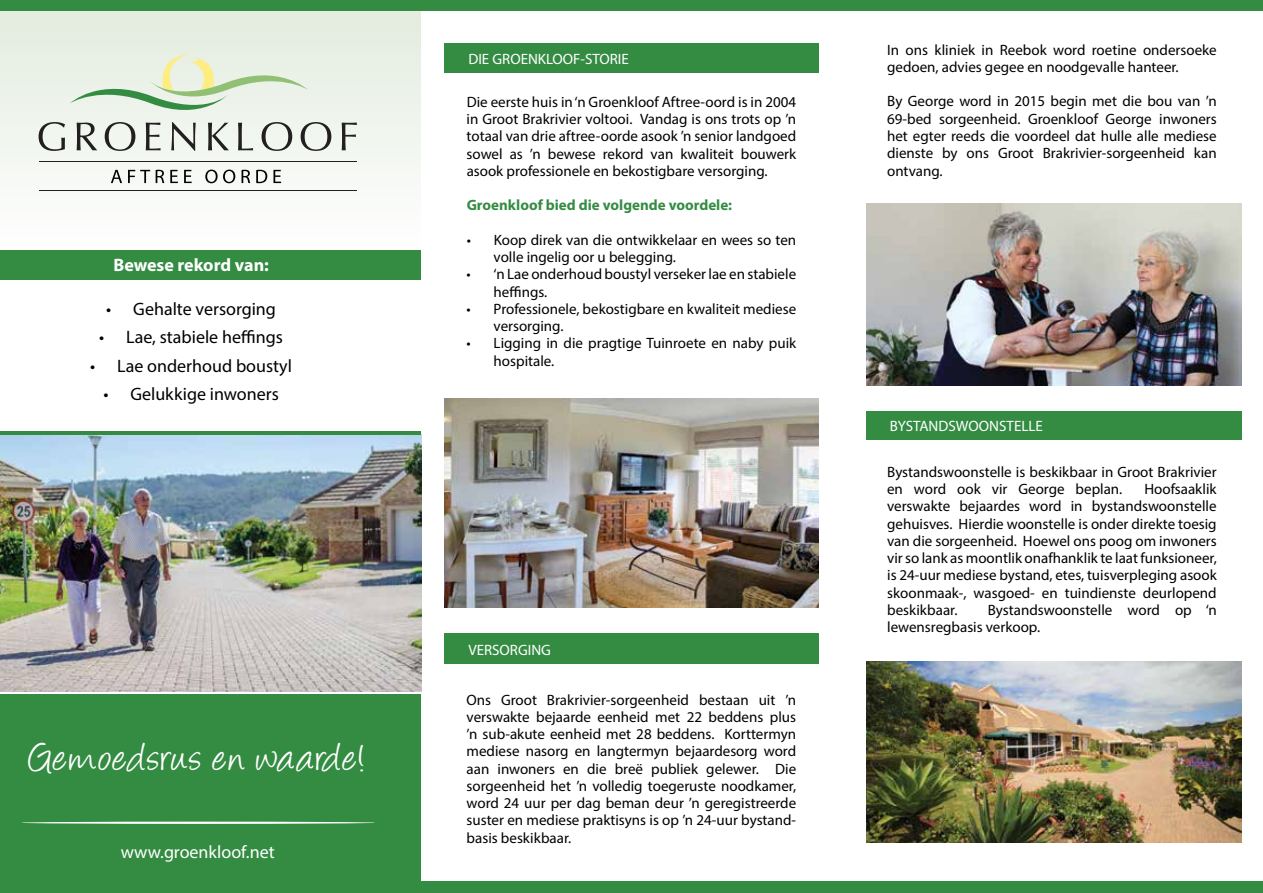
<style>
.page{position:relative;width:1263px;height:893px;background:#fff}
.page>*{position:absolute;margin:0;border:0;box-sizing:border-box;transform-origin:0 0}
.t1{font:45px "Angelina";letter-spacing:.045em;color:#fff}
.t2{font:18px "Myriad Pro";color:#000}
.t3{font:18px "Myriad Pro";color:#fff}
.t4{font:700 18px "Myriad Pro";letter-spacing:-.005em;color:#fff}
.t5{font:15px/17.2px "Myriad Pro";color:#000}
.t6{font:15px "Myriad Pro";color:#fff}
.t7{font:700 15px "Myriad Pro";color:#348c43}
</style>
<div class="page">
<div style="left:0;top:250px;width:421px;height:30px;background:#348c43"></div>
<div style="left:0;top:0;width:421px;height:250px;background:linear-gradient(to bottom,#e2ecde,#fbfbfb)"></div>
<svg style="left:39px;top:53px;width:292px;height:98px"></svg>
<svg style="left:342px;top:123px;width:15px;height:27px"></svg>
<hr style="left:39px;top:161px;width:317px;height:1px;background:#221f20">
<svg style="left:111px;top:170px;width:11px;height:13px"></svg>
<svg style="left:128px;top:170px;width:22px;height:13px"></svg>
<svg style="left:156px;top:170px;width:8px;height:13px"></svg>
<svg style="left:170px;top:170px;width:8px;height:13px"></svg>
<svg style="left:184px;top:170px;width:8px;height:13px"></svg>
<svg style="left:205px;top:170px;width:30px;height:13px"></svg>
<svg style="left:242px;top:170px;width:8px;height:13px"></svg>
<svg style="left:256px;top:170px;width:11px;height:13px"></svg>
<svg style="left:273px;top:170px;width:8px;height:13px"></svg>
<hr style="left:39px;top:191px;width:317px;height:1px;background:#221f20">
<img style="left:0;top:434px;width:421px;height:257px">
<hr style="left:0;top:431px;width:421px;height:3px;background:#348c43">
<div style="left:0;top:695px;width:421px;height:198px;background:#348c43"></div>
<hr style="left:21px;top:822px;width:354px;height:2px;background:#fff;border-radius:50%">
<div style="left:0;top:0;width:1263px;height:11px;background:#348c43"></div>
<div style="left:0;top:881px;width:1263px;height:12px;background:#348c43"></div>
<img style="left:867px;top:204px;width:374px;height:182px">
<img style="left:867px;top:662px;width:374px;height:181px">
<div style="left:866px;top:411px;width:375px;height:28px;background:#348c43"></div>
<img style="left:444px;top:398px;width:375px;height:210px">
<div style="left:444px;top:43px;width:375px;height:30px;background:#348c43"></div>
<div style="left:444px;top:634px;width:375px;height:30px;background:#348c43"></div>
<p class="t4" style="left:113px;top:253px;width:157px">Bewese rekord van:</p>
<p class="t2" style="left:106px;top:298px;width:171px">• Gehalte versorging</p>
<p class="t2" style="left:99px;top:326px;width:185px">• Lae, stabiele heffings</p>
<p class="t2" style="left:90px;top:355px;width:203px">• Lae onderhoud boustyl</p>
<p class="t2" style="left:103px;top:383px;width:177px">• Gelukkige inwoners</p>
<h1 class="t1" style="left:29px;top:739px;width:338px">Gemoedsrus en waarde!</h1>
<p class="t3" style="left:121px;top:840px;width:155px">www.groenkloof.net</p>
<p class="t6" style="left:468px;top:50px;width:162px">DIE GROENKLOOF-STORIE</p>
<p class="t5" style="left:467px;top:93px;width:331px;text-align:justify">Die eerste huis in‘n Groenkloof Aftree-oord is in 2004 in Groot Brakrivier voltooi. Vandag is ons trots op ’n totaal van drie aftree-oorde asook ’n senior landgoed sowel as ’n bewese rekord van kwaliteit bouwerk asook professionele en bekostigbare versorging.</p>
<p class="t7" style="left:467px;top:195px;width:267px">Groenkloof bied die volgende voordele:</p>
<p class="t5" style="left:494px;top:231px;width:304px;text-indent:-27px">• Koop direk van die ontwikkelaar en wees so ten volle ingelig oor u belegging.</p>
<p class="t5" style="left:494px;top:265px;width:304px;text-indent:-27px">• ‘n Lae onderhoud boustyl verseker lae en stabiele heffings.</p>
<p class="t5" style="left:494px;top:300px;width:304px;text-indent:-27px">• Professionele, bekostigbare en kwaliteit mediese versorging.</p>
<p class="t5" style="left:494px;top:334px;width:304px;text-indent:-27px">• Ligging in die pragtige Tuinroete en naby puik hospitale.</p>
<p class="t6" style="left:468px;top:640px;width:84px">VERSORGING</p>
<p class="t5" style="left:467px;top:691px;width:331px;text-align:justify">Ons Groot Brakrivier-sorgeenheid bestaan uit ’n verswakte bejaarde eenheid met 22 beddens plus ’n sub-akute eenheid met 28 beddens. Korttermyn mediese nasorg en langtermyn bejaardesorg word aan inwoners en die breë publiek gelewer. Die sorgeenheid het ’n volledig toegeruste noodkamer, word 24 uur per dag beman deur ’n geregistreerde suster en mediese praktisyns is op ’n 24-uur bystand&shy;basis beskikbaar.</p>
<p class="t5" style="left:887px;top:41px;width:331px">In ons kliniek in Reebok word roetine ondersoeke gedoen, advies gegee en noodgevalle hanteer.</p>
<p class="t5" style="left:887px;top:93px;width:331px;text-align:justify">By George word in 2015 begin met die bou van ’n 69-bed sorgeenheid. Groenkloof George inwoners het egter reeds die voordeel dat hulle alle mediese dienste by ons Groot Brakrivier-sorgeenheid kan ontvang.</p>
<p class="t6" style="left:890px;top:416px;width:154px">BYSTANDSWOONSTELLE</p>
<p class="t5" style="left:887px;top:463px;width:331px">Bystandswoonstelle is beskikbaar in Groot Brakrivier en word ook vir George beplan.</p>
<p class="t5" style="left:887px;top:480px;width:331px;text-align:justify;text-indent:257px">Hoofsaaklik verswakte bejaardes word in bystandswoonstelle gehuisves. Hierdie woonstelle is onder direkte toesig van die sorgeenheid. Hoewel ons poog om inwoners vir so lank as moontlik onafhanklik te laat funksioneer, is 24-uur mediese bystand, etes, tuisverpleging asook skoonmaak-, wasgoed- en tuindienste deurlopend beskikbaar.</p>
<p class="t5" style="left:887px;top:601px;width:331px;text-indent:101px">Bystandswoonstelle word op ‘n lewensregbasis verkoop.</p>
</div>
